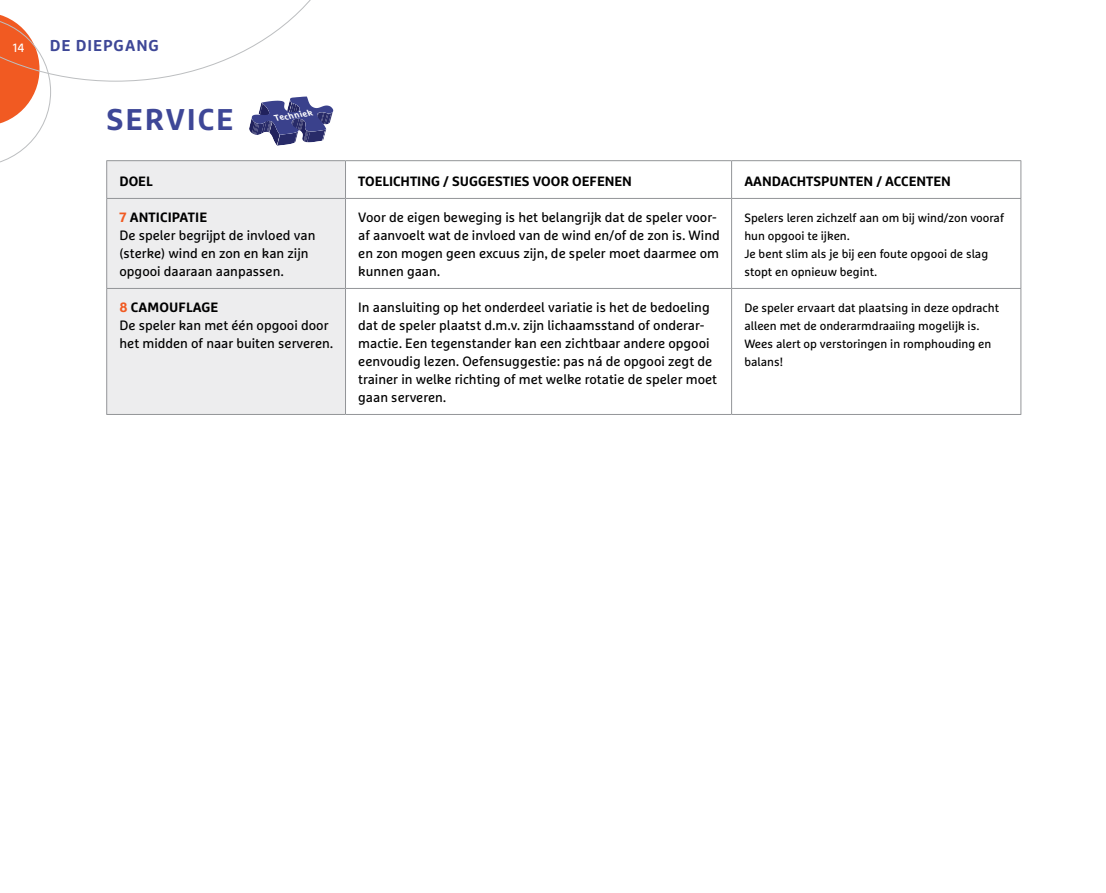
<style>
.page{position:relative;width:1106px;height:893px;background:#fff}
.page>*{position:absolute;margin:0;border:0;box-sizing:border-box;transform-origin:0 0}
.t1{font:700 30px "Marselis OT";letter-spacing:.06em;color:#3e4797}
.t2{font:700 15.75px "Marselis OT";letter-spacing:.06em;color:#3e4797}
.t3{font:13.5px/18px "Marselis OT";color:#000}
.t4{font:700 13.5px "Marselis OT";color:#000}
.t5{font:12px/18px "Marselis OT";color:#000}
.t6{font:12px "Marselis OT";color:#fff}
.t7{font:italic 700 8.7px "Marselis OT";color:#fff}
.s1{font-weight:700;color:#f15a22}
.s2{font-weight:700}
</style>
<div class="page">
<div style="left:107px;top:166px;width:238px;height:248px;background:#ededee"></div>
<hr style="left:345px;top:161px;width:1px;height:37px;background:#939598">
<hr style="left:731px;top:161px;width:1px;height:37px;background:#939598">
<hr style="left:345px;top:199px;width:1px;height:89px;background:#939598">
<hr style="left:731px;top:199px;width:1px;height:89px;background:#939598">
<hr style="left:345px;top:289px;width:1px;height:125px;background:#939598">
<hr style="left:731px;top:289px;width:1px;height:125px;background:#939598">
<hr style="left:106px;top:198px;width:239px;height:1px;background:#939598">
<hr style="left:345px;top:198px;width:386px;height:1px;background:#939598">
<hr style="left:731px;top:198px;width:290px;height:1px;background:#939598">
<hr style="left:106px;top:288px;width:239px;height:1px;background:#939598">
<hr style="left:345px;top:288px;width:386px;height:1px;background:#939598">
<hr style="left:731px;top:288px;width:290px;height:1px;background:#939598">
<hr style="left:106px;top:161px;width:1px;height:37px;background:#939598">
<hr style="left:345px;top:160px;width:386px;height:1px;background:#939598">
<hr style="left:731px;top:160px;width:290px;height:1px;background:#939598">
<hr style="left:1020px;top:161px;width:1px;height:37px;background:#939598">
<hr style="left:106px;top:199px;width:1px;height:89px;background:#939598">
<hr style="left:1020px;top:199px;width:1px;height:89px;background:#939598">
<hr style="left:106px;top:289px;width:1px;height:125px;background:#939598">
<hr style="left:1020px;top:289px;width:1px;height:125px;background:#939598">
<hr style="left:106px;top:414px;width:239px;height:1px;background:#939598">
<hr style="left:345px;top:414px;width:386px;height:1px;background:#939598">
<hr style="left:731px;top:414px;width:290px;height:1px;background:#939598">
<svg style="left:0;top:0;width:354px;height:166px"></svg>
<p class="t6" style="left:13px;top:40px;width:13px">14</p>
<p class="t2" style="left:50px;top:35px;width:111px">DE DIEPGANG</p>
<h1 class="t1" style="left:106px;top:101px;width:128px">SERVICE</h1>
<p class="t7" style="left:274px;top:113px;width:40px;rotate:-9deg">Techniek</p>
<p class="t4" style="left:119px;top:173px;width:35px">DOEL</p>
<p class="t4" style="left:358px;top:173px;width:275px">TOELICHTING / SUGGESTIES VOOR OEFENEN</p>
<p class="t4" style="left:744px;top:173px;width:208px">AANDACHTSPUNTEN / ACCENTEN</p>
<p class="t3" style="left:119px;top:208px;width:197px"><span class="s1">7</span> <span class="s2">ANTICIPATIE<br></span>De speler begrijpt de invloed van (sterke) wind en zon en kan zijn opgooi daaraan aanpassen.</p>
<p class="t3" style="left:358px;top:208px;width:363px">Voor de eigen beweging is het belangrijk dat de speler voor&shy;af aanvoelt wat de invloed van de wind en/of de zon is. Wind en zon mogen geen excuus zijn, de speler moet daarmee om kunnen gaan.</p>
<p class="t5" style="left:744px;top:208px;width:261px">Spelers leren zichzelf aan om bij wind/zon vooraf hun opgooi te ijken.<br>Je bent slim als je bij een foute opgooi de slag stopt en opnieuw begint.</p>
<p class="t3" style="left:119px;top:298px;width:215px"><span class="s1">8</span> <span class="s2">CAMOUFLAGE<br></span>De speler kan met één opgooi door het midden of naar buiten serveren.</p>
<p class="t3" style="left:358px;top:298px;width:360px">In aansluiting op het onderdeel variatie is het de bedoeling dat de speler plaatst d.m.v. zijn lichaamsstand of onderar&shy;mactie. Een tegenstander kan een zichtbaar andere opgooi eenvoudig lezen. Oefensuggestie: pas ná de opgooi zegt de trainer in welke richting of met welke rotatie de speler moet gaan serveren.</p>
<p class="t5" style="left:744px;top:298px;width:256px">De speler ervaart dat plaatsing in deze opdracht alleen met de onderarmdraaiing mogelijk is.<br>Wees alert op verstoringen in romphouding en balans!</p>
</div>
